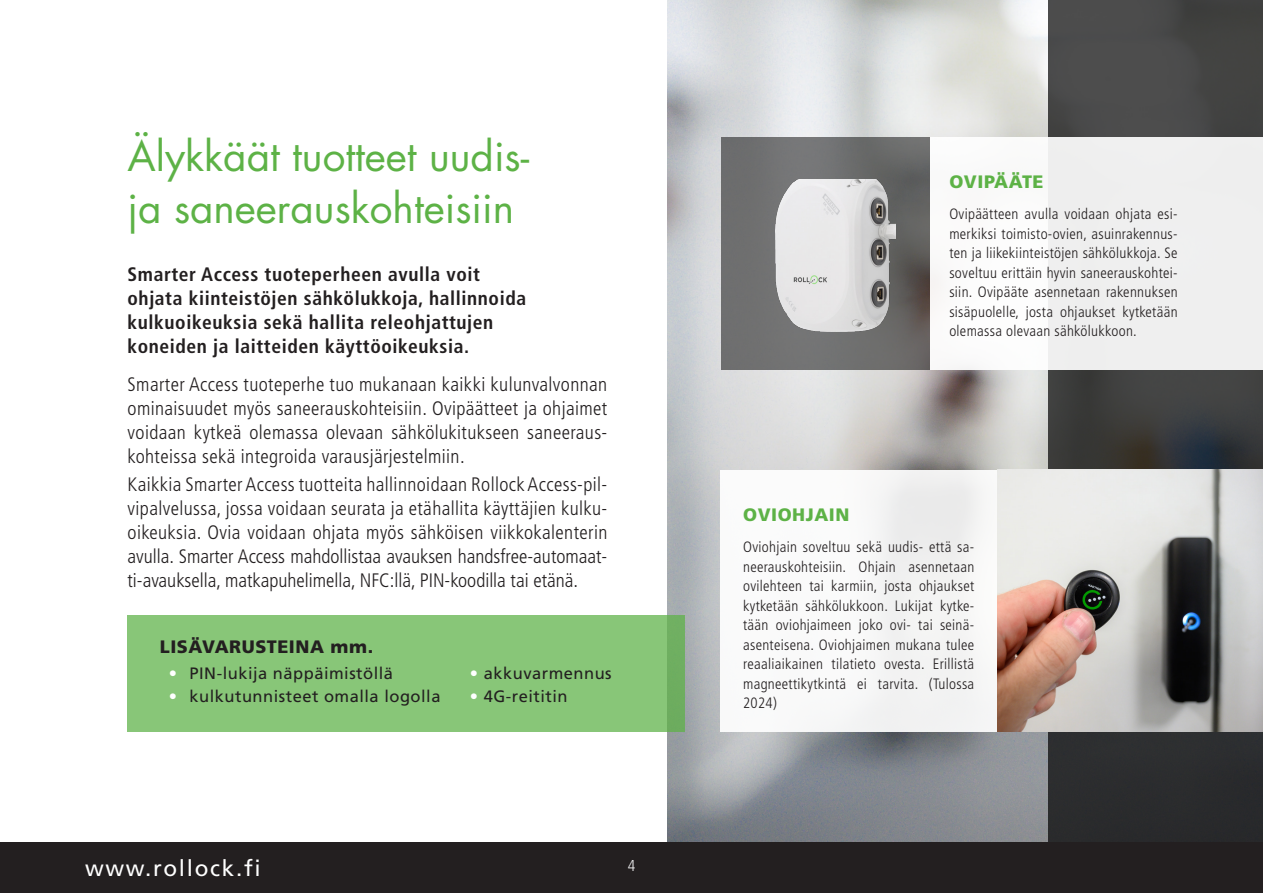
<style>
.page{position:relative;width:1263px;height:893px;background:#fff}
.page>*{position:absolute;margin:0;border:0;box-sizing:border-box;transform-origin:0 0}
.Kansiotsikko{font:40.5px/52.5px "Futura Std";color:#5db246}
.t1{font:22.5px "Frutiger LT Std";letter-spacing:.075em;color:#fff}
.Leipis{font:300 condensed 19.5px/24px "Frutiger LT Std";color:#231f20;text-align:justify}
.PikkuIngressi{font:700 condensed 19.5px/24px "Frutiger LT Std";letter-spacing:.03em;color:#231f20}
.luetteloOTS{font:900 18px "Frutiger LT Std";letter-spacing:.03em;color:#5db246}
.luetteloOTS-2{font:900 18px "Frutiger LT Std";letter-spacing:.03em;color:#231f20}
.palleroluettelo{font:16.5px "Frutiger LT Std";letter-spacing:.03em;color:#231f20}
.t2{font:300 condensed 15.75px "Frutiger LT Std";color:#eeeeef}
.Leipis-2{font:300 condensed 15px/19.5px "Frutiger LT Std";letter-spacing:.02em;color:#231f20;text-align:justify}
.s1{color:#fff}
</style>
<div class="page">
<img style="left:668px;top:0;width:380px;height:842px">
<svg style="left:1048px;top:0;width:215px;height:842px"></svg>
<div style="left:930px;top:137px;width:333px;height:233px;background:linear-gradient(to right,#fbfbfb,#ebebeb)"></div>
<svg style="left:721px;top:137px;width:209px;height:233px;fill:#6e6f6f"></svg>
<div style="left:721px;top:470px;width:542px;height:261px;background:#fff"></div>
<img style="left:775px;top:180px;width:121px;height:152px">
<img style="left:997px;top:470px;width:266px;height:261px">
<div style="left:128px;top:615px;width:557px;height:116px;background:#88c678"></div>
<div style="left:0;top:842px;width:1263px;height:51px;background:#231f20"></div>
<p class="Kansiotsikko" style="left:128px;top:130px;width:403px">Älykkäät tuotteet uudis&shy;ja saneerauskohteisiin</p>
<p class="PikkuIngressi" style="left:128px;top:262px;width:400px">Smarter Access tuoteperheen avulla voit ohjata kiinteistöjen sähkölukkoja, hallinnoida kulkuoikeuksia sekä hallita releohjattujen koneiden ja laitteiden käyttöoikeuksia.</p>
<p class="Leipis" style="left:128px;top:372px;width:481px">Smarter Access tuoteperhe tuo mukanaan kaikki kulunvalvonnan ominaisuudet myös saneerauskohteisiin. Ovipäätteet ja ohjaimet voidaan kytkeä olemassa olevaan sähkölukitukseen saneeraus&shy;kohteissa sekä integroida varausjärjestelmiin.</p>
<p class="Leipis" style="left:128px;top:473px;width:481px">Kaikkia Smarter Access tuotteita hallinnoidaan Rollock Access-pil&shy;vipalvelussa, jossa voidaan seurata ja etähallita käyttäjien kulku&shy;oikeuksia. Ovia voidaan ohjata myös sähköisen viikkokalenterin avulla. Smarter Access mahdollistaa avauksen handsfree-automaat&shy;ti-avauksella, matkapuhelimella, NFC:llä, PIN-koodilla tai etänä.</p>
<p class="luetteloOTS-2" style="left:160px;top:635px;width:215px">LISÄVARUSTEINA mm.</p>
<p class="palleroluettelo" style="left:169px;top:664px;width:226px"><span class="s1">•</span> PIN-lukija näppäimistöllä</p>
<p class="palleroluettelo" style="left:169px;top:686px;width:273px"><span class="s1">•</span> kulkutunnisteet omalla logolla</p>
<p class="palleroluettelo" style="left:470px;top:664px;width:143px"><span class="s1">•</span> akkuvarmennus</p>
<p class="palleroluettelo" style="left:470px;top:686px;width:99px"><span class="s1">•</span> 4G-reititin</p>
<h2 class="t1" style="left:85px;top:855px;width:177px">www.rollock.fi</h2>
<p class="t2" style="left:628px;top:856px;width:9px">4</p>
<p class="luetteloOTS" style="left:949px;top:171px;width:96px">OVIPÄÄTE</p>
<p class="Leipis-2" style="left:949px;top:205px;width:230px">Ovipäätteen avulla voidaan ohjata esi&shy;merkiksi toimisto-ovien, asuinrakennus&shy;ten ja liikekiinteistöjen sähkölukkoja. Se soveltuu erittäin hyvin saneerauskohtei&shy;siin. Ovipääte asennetaan rakennuksen sisäpuolelle, josta ohjaukset kytketään olemassa olevaan sähkölukkoon.</p>
<p class="luetteloOTS" style="left:743px;top:503px;width:108px">OVIOHJAIN</p>
<p class="Leipis-2" style="left:743px;top:537px;width:233px">Oviohjain soveltuu sekä uudis- että sa&shy;neerauskohteisiin. Ohjain asennetaan ovilehteen tai karmiin, josta ohjaukset kytketään sähkölukkoon. Lukijat kytke&shy;tään oviohjaimeen joko ovi- tai seinä&shy;asenteisena. Oviohjaimen mukana tulee reaaliaikainen tilatieto ovesta. Erillistä magneettikytkintä ei tarvita. (Tulossa 2024)</p>
</div>
